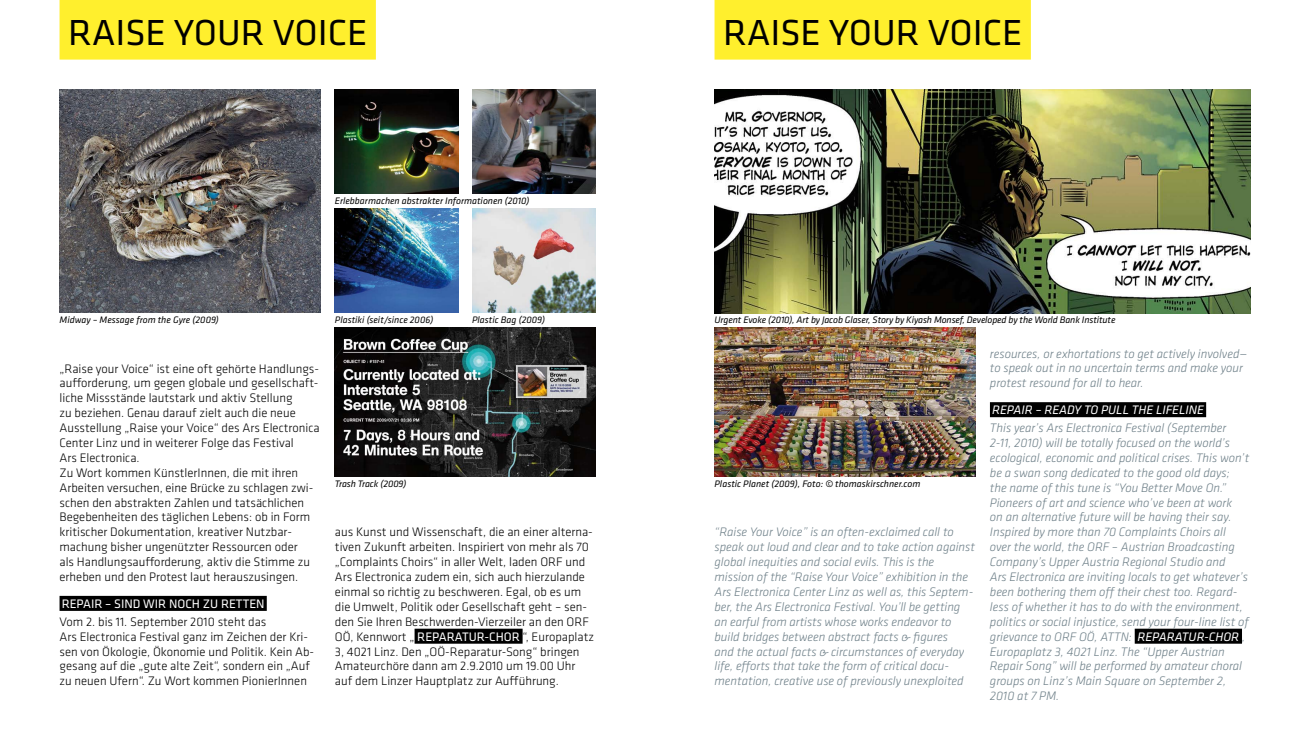
<style>
.page{position:relative;width:1310px;height:745px;background:#fff}
.page>*{position:absolute;margin:0;border:0;box-sizing:border-box;transform-origin:0 0}
.t1{font:37.5px "Klavika";color:#000}
.t2{font:italic 300 12.75px/14.9px "Klavika";color:#6b7d86}
.t3{font:300 12.75px/14.9px "Klavika";color:#000}
.t4{font:italic 12.75px "Klavika";color:#fff}
.t5{font:12.75px "Klavika";color:#fff}
.t6{font:italic 9.75px "Klavika";color:#000}
.s1{font-weight:400;color:#fff}
</style>
<div class="page">
<img style="left:335px;top:89px;width:123px;height:104px">
<img style="left:335px;top:208px;width:123px;height:105px">
<div style="left:60px;top:0;width:316px;height:60px;background:#ffef2d"></div>
<div style="left:60px;top:595px;width:207px;height:15px;background:#000"></div>
<div style="left:714px;top:0;width:317px;height:60px;background:#ffef2d"></div>
<img style="left:60px;top:89px;width:260px;height:224px">
<div style="left:414px;top:628px;width:108px;height:15px;background:#000"></div>
<img style="left:472px;top:89px;width:123px;height:104px">
<img style="left:472px;top:208px;width:123px;height:105px">
<div style="left:990px;top:402px;width:216px;height:15px;background:#000"></div>
<div style="left:1134px;top:628px;width:108px;height:15px;background:#000"></div>
<img style="left:335px;top:327px;width:260px;height:149px">
<img style="left:714px;top:327px;width:261px;height:149px">
<img style="left:714px;top:89px;width:536px;height:225px">
<h1 class="t1" style="left:68px;top:12px;width:301px">RAISE YOUR VOICE</h1>
<p class="t6" style="left:335px;top:195px;width:196px">Erlebbarmachen abstrakter Informationen (2010)</p>
<p class="t6" style="left:60px;top:314px;width:161px">Midway – Message from the Gyre (2009)</p>
<p class="t6" style="left:335px;top:314px;width:100px">Plastiki (seit/since 2006)</p>
<p class="t6" style="left:472px;top:314px;width:74px">Plastic Bag (2009)</p>
<p class="t3" style="left:60px;top:361px;width:262px">„Raise your Voice“ ist eine oft gehörte Handlungs&shy;aufforderung, um gegen globale und gesellschaft&shy;liche Missstände lautstark und aktiv Stellung<br>zu beziehen. Genau darauf zielt auch die neue Ausstellung „Raise your Voice“ des Ars Electronica Center Linz und in weiterer Folge das Festival<br>Ars Electronica.<br>Zu Wort kommen KünstlerInnen, die mit ihren Arbeiten versuchen, eine Brücke zu schlagen zwi&shy;schen den abstrakten Zahlen und tatsächlichen Begebenheiten des täglichen Lebens: ob in Form kritischer Dokumentation, kreativer Nutzbar&shy;machung bisher ungenützter Ressourcen oder<br>als Handlungsaufforderung, aktiv die Stimme zu erheben und den Protest laut herauszusingen.</p>
<p class="t5" style="left:62px;top:596px;width:202px">REPAIR – SIND WIR NOCH ZU RETTEN</p>
<p class="t3" style="left:60px;top:614px;width:256px">Vom 2. bis 11. September 2010 steht das<br>Ars Electronica Festival ganz im Zeichen der Kri&shy;sen von Ökologie, Ökonomie und Politik. Kein Ab&shy;gesang auf die „gute alte Zeit“, sondern ein „Auf zu neuen Ufern“. Zu Wort kommen PionierInnen</p>
<p class="t6" style="left:335px;top:478px;width:73px">Trash Track (2009)</p>
<p class="t3" style="left:335px;top:524px;width:260px">aus Kunst und Wissenschaft, die an einer alterna&shy;tiven Zukunft arbeiten. Inspiriert von mehr als 70 „Complaints Choirs“ in aller Welt, laden ORF und Ars Electronica zudem ein, sich auch hierzulande einmal so richtig zu beschweren. Egal, ob es um die Umwelt, Politik oder Gesellschaft geht – sen&shy;den Sie Ihren Beschwerden-Vierzeiler an den ORF OÖ, Kennwort „ <span class="s1">REPARATUR-CHOR</span> “, Europaplatz 3, 4021 Linz. Den „OÖ-Reparatur-Song“ bringen Amateurchöre dann am 2.9.2010 um 19.00 Uhr auf dem Linzer Hauptplatz zur Aufführung.</p>
<h1 class="t1" style="left:723px;top:12px;width:301px">RAISE YOUR VOICE</h1>
<p class="t6" style="left:714px;top:314px;width:402px">Urgent Evoke (2010), Art by Jacob Glaser, Story by Kiyash Monsef, Developed by the World Bank Institute</p>
<p class="t6" style="left:714px;top:478px;width:207px">Plastic Planet (2009), Foto: © thomaskirschner.com</p>
<p class="t2" style="left:714px;top:524px;width:262px">“Raise Your Voice” is an often-exclaimed call to speak out loud and clear and to take action against global inequities and social evils. This is the mission of the “Raise Your Voice” exhibition in the Ars Electronica Center Linz as well as, this Septem&shy;ber, the Ars Electronica Festival. You’ll be getting an earful from artists whose works endeavor to build bridges between abstract facts &amp; figures<br>and the actual facts &amp; circumstances of everyday life, efforts that take the form of critical docu&shy;mentation, creative use of previously unexploited</p>
<p class="t2" style="left:990px;top:346px;width:259px">resources, or exhortations to get actively involved— to speak out in no uncertain terms and make your protest resound for all to hear.</p>
<p class="t4" style="left:992px;top:403px;width:213px">repair – ready to pull the lifeline</p>
<p class="t2" style="left:990px;top:420px;width:261px">This year’s Ars Electronica Festival (September 2-11, 2010) will be totally focused on the world’s ecological, economic and political crises. This won’t be a swan song dedicated to the good old days; the name of this tune is “You Better Move On.” Pioneers of art and science who’ve been at work<br>on an alternative future will be having their say.<br>Inspired by more than 70 Complaints Choirs all over the world, the ORF – Austrian Broadcasting Company’s Upper Austria Regional Studio and<br>Ars Electronica are inviting locals to get whatever’s been bothering them off their chest too. Regard&shy;less of whether it has to do with the environment, politics or social injustice, send your four-line list of grievance to ORF OÖ, ATTN: <span class="s1">Reparatur-Chor</span> , Europaplatz 3, 4021 Linz. The “Upper Austrian Repair Song” will be performed by amateur choral groups on Linz’s Main Square on September 2, 2010 at 7 PM.</p>
</div>
